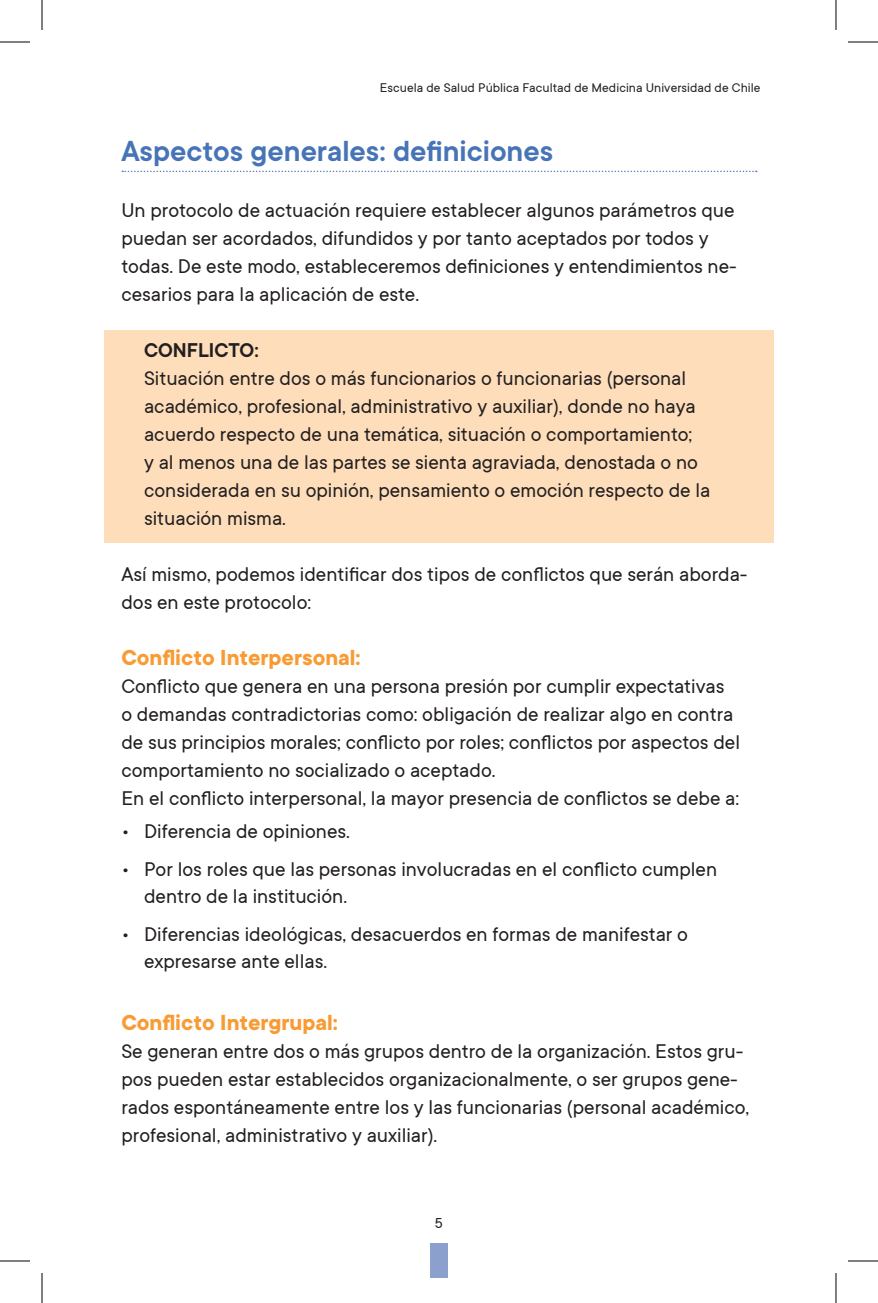
<style>
.page{position:relative;width:878px;height:1303px;background:#fff}
.page>*{position:absolute;margin:0;border:0;box-sizing:border-box;transform-origin:0 0}
.sub_titulos{font:600 32px "TT Commons";color:#4774b7}
.subtitulo_naranja_ne{font:700 24px "TT Commons";color:#f89b33}
.color{font:22px/28px "TT Commons";color:#231f20}
.color-2{font:600 22px "TT Commons";color:#231f20}
.t1{font:16px "TT Commons";color:#231f20}
.t2{font:14px "TT Commons";letter-spacing:.005em;color:#231f20}
</style>
<div class="page">
<div style="left:430px;top:1244px;width:18px;height:34px;background:#8ca0cd"></div>
<svg style="left:122px;top:171px;width:635px;height:1px"></svg>
<div style="left:104px;top:330px;width:669px;height:45px;background:#fdddba"></div>
<div style="left:104px;top:358px;width:669px;height:185px;background:#fdddba"></div>
<hr style="left:0;top:42px;width:30px;height:1px;background:#000">
<hr style="left:848px;top:42px;width:30px;height:1px;background:#000">
<hr style="left:0;top:1261px;width:30px;height:1px;background:#000">
<hr style="left:848px;top:1261px;width:30px;height:1px;background:#000">
<hr style="left:42px;top:0;width:1px;height:30px;background:#000">
<hr style="left:42px;top:1273px;width:1px;height:30px;background:#000">
<hr style="left:835px;top:0;width:1px;height:30px;background:#000">
<hr style="left:835px;top:1273px;width:1px;height:30px;background:#000">
<p class="t2" style="left:380px;top:81px;width:382px">Escuela de Salud Pública Facultad de Medicina Universidad de Chile</p>
<p class="sub_titulos" style="left:121px;top:133px;width:433px">Aspectos generales: definiciones</p>
<p class="color" style="left:121px;top:196px;width:617px">Un protocolo de actuación requiere establecer algunos parámetros que puedan ser acordados, difundidos y por tanto aceptados por todos y todas. De este modo, estableceremos definiciones y entendimientos ne&shy;cesarios para la aplicación de este.</p>
<p class="color-2" style="left:144px;top:338px;width:116px">CONFLICTO:</p>
<p class="color" style="left:144px;top:364px;width:568px">Situación entre dos o más funcionarios o funcionarias (personal académico, profesional, administrativo y auxiliar), donde no haya acuerdo respecto de una temática, situación o comportamiento;<br>y al menos una de las partes se sienta agraviada, denostada o no considerada en su opinión, pensamiento o emoción respecto de la situación misma.</p>
<p class="color" style="left:121px;top:560px;width:627px">Así mismo, podemos identificar dos tipos de conflictos que serán aborda&shy;dos en este protocolo:</p>
<p class="subtitulo_naranja_ne" style="left:121px;top:644px;width:241px">Conflicto Interpersonal:</p>
<p class="color" style="left:121px;top:672px;width:620px">Conflicto que genera en una persona presión por cumplir expectativas o demandas contradictorias como: obligación de realizar algo en contra de sus principios morales; conflicto por roles; conflictos por aspectos del comportamiento no socializado o aceptado.</p>
<p class="color" style="left:121px;top:784px;width:619px">En el conflicto interpersonal, la mayor presencia de conflictos se debe a:</p>
<p class="color" style="left:121px;top:817px;width:230px">• Diferencia de opiniones.</p>
<p class="color" style="left:144px;top:856px;width:574px;line-height:27px;text-indent:-23px">• Por los roles que las personas involucradas en el conflicto cumplen dentro de la institución.</p>
<p class="color" style="left:144px;top:921px;width:545px;line-height:27px;text-indent:-23px">• Diferencias ideológicas, desacuerdos en formas de manifestar o expresarse ante ellas.</p>
<p class="subtitulo_naranja_ne" style="left:121px;top:1009px;width:218px">Conflicto Intergrupal:</p>
<p class="color" style="left:121px;top:1037px;width:629px">Se generan entre dos o más grupos dentro de la organización. Estos gru&shy;pos pueden estar establecidos organizacionalmente, o ser grupos gene&shy;rados espontáneamente entre los y las funcionarias (personal académico, profesional, administrativo y auxiliar).</p>
<p class="t1" style="left:435px;top:1215px;width:9px">5</p>
</div>
